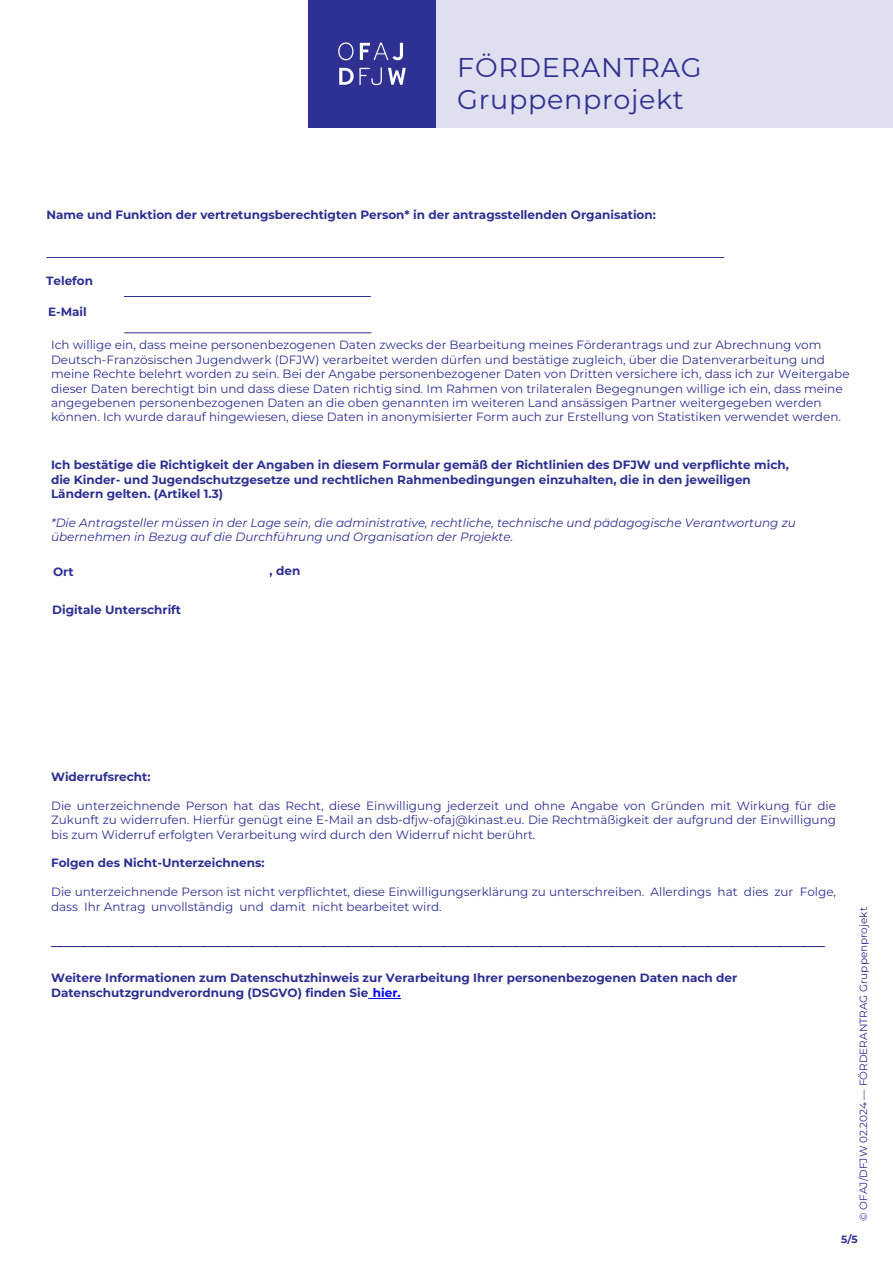
<style>
.page{position:relative;width:893px;height:1263px;background:#fff}
.page>*{position:absolute;margin:0;border:0;box-sizing:border-box;transform-origin:0 0}
.t1{font:27px "Montserrat";letter-spacing:.025em;color:#2e3092}
.t2{font:27px "Montserrat";letter-spacing:.03em;color:#2e3092}
.t3{font:12px/14.4px "Montserrat";color:#2e3092}
.t4{font:700 12px/14.4px "Montserrat";color:#2e3092}
.t5{font:12px/14.4px "Montserrat";color:#2e3092;text-align:justify}
.t6{font:italic 12px/14.4px "Montserrat";color:#2e3092}
.t7{font:700 12px "Montserrat";color:#2e3092}
.t8{font:10.5px "Montserrat";color:#2e3092}
.t9{font:700 10.5px "Montserrat";color:#2e3092}
.s1{font-style:inherit}
.s2{color:#00f}
</style>
<div class="page">
<hr style="left:124px;top:332px;width:247px;height:1px;background:#2e3092">
<hr style="left:124px;top:296px;width:247px;height:1px;background:#2e3092">
<div style="left:436px;top:0;width:457px;height:128px;background:#e0dfef"></div>
<div style="left:308px;top:0;width:128px;height:128px;background:#2e3092"></div>
<svg style="left:388px;top:68px;width:18px;height:17px"></svg>
<svg style="left:339px;top:67px;width:43px;height:18px"></svg>
<svg style="left:360px;top:42px;width:43px;height:18px"></svg>
<svg style="left:338px;top:42px;width:15px;height:18px"></svg>
<hr style="left:370px;top:998px;width:31px;height:1px;background:#00f">
<hr style="left:46px;top:257px;width:678px;height:1px;background:#2e3092">
<h1 class="t2" style="left:457px;top:49px;width:246px">FÖRDERANTRAG</h1>
<h1 class="t1" style="left:457px;top:82px;width:228px">Gruppenprojekt</h1>
<p class="t4" style="left:47px;top:207px;width:611px">Name und Funktion der vertretungsberechtigten Person* in der antragsstellenden Organisation:</p>
<p class="t4" style="left:46px;top:273px;width:48px">Telefon</p>
<p class="t4" style="left:48px;top:304px;width:40px">E-Mail</p>
<p class="t3" style="left:51px;top:338px;width:800px">Ich willige ein, dass meine personenbezogenen Daten zwecks der Bearbeitung meines Förderantrags und zur Abrechnung vom Deutsch-Französischen Jugendwerk (DFJW) verarbeitet werden dürfen und bestätige zugleich, über die Datenverarbeitung und meine Rechte belehrt worden zu sein. Bei der Angabe personenbezogener Daten von Dritten versichere ich, dass ich zur Weitergabe dieser Daten berechtigt bin und dass diese Daten richtig sind. Im Rahmen von trilateralen Begegnungen willige ich ein, dass meine angegebenen personenbezogenen Daten an die oben genannten im weiteren Land ansässigen Partner weitergegeben werden können. Ich wurde darauf hingewiesen, diese Daten in anonymisierter Form auch zur Erstellung von Statistiken verwendet werden.</p>
<p class="t4" style="left:51px;top:457px;width:739px">Ich bestätige die Richtigkeit der Angaben in diesem Formular gemäß der Richtlinien des DFJW und verpflichte mich, die Kinder- und Jugendschutzgesetze und rechtlichen Rahmenbedingungen einzuhalten, die in den jeweiligen<br>Ländern gelten. (Artikel 1.3)</p>
<p class="t6" style="left:51px;top:515px;width:746px">*Die Antragsteller müssen in der Lage sein, die administrative, rechtliche, technische und pädagogische Verantwortung zu übernehmen in Bezug auf die Durchführung und Organisation der Projekte.</p>
<p class="t4" style="left:53px;top:564px;width:22px">Ort</p>
<p class="t4" style="left:270px;top:563px;width:32px">, den</p>
<p class="t7" style="left:52px;top:602px;width:130px">Digitale Unterschrift</p>
<p class="t4" style="left:51px;top:769px;width:101px">Widerrufsrecht:</p>
<p class="t5" style="left:51px;top:798px;width:786px">Die unterzeichnende Person hat das Recht, diese Einwilligung jederzeit und ohne Angabe von Gründen mit Wirkung für die Zukunft zu widerrufen. Hierfür genügt eine E-Mail an dsb-dfjw-ofaj@kinast.eu. Die Rechtmäßigkeit der aufgrund der Einwilligung bis zum Widerruf erfolgten Verarbeitung wird durch den Widerruf nicht berührt.</p>
<p class="t4" style="left:51px;top:855px;width:215px">Folgen des Nicht-Unterzeichnens:</p>
<p class="t5" style="left:51px;top:884px;width:786px">Die unterzeichnende Person ist nicht verpflichtet, diese Einwilligungserklärung zu unterschreiben<span class="s1">.</span> Allerdings hat <span class="s1">dies</span> zur Folge, dass Ihr Antrag unvollständig und damit nicht bearbeitet wird.</p>
<p class="t4" style="left:51px;top:934px;width:776px">_________________________________________________________________________________________________________________________________</p>
<p class="t4" style="left:51px;top:970px;width:688px">Weitere Informationen zum Datenschutzhinweis zur Verarbeitung Ihrer personenbezogenen Daten nach der<br>Datenschutzgrundverordnung (DSGVO) finden Sie <span class="s2">hier.</span></p>
<p class="t8" style="left:856px;top:1221px;width:315px;rotate:-90deg">© OFAJ/DFJW 02.2024 — FÖRDERANTRAG Gruppenprojekt</p>
<p class="t9" style="left:841px;top:1233px;width:18px"><span class="s1">5</span>/5</p>
</div>
